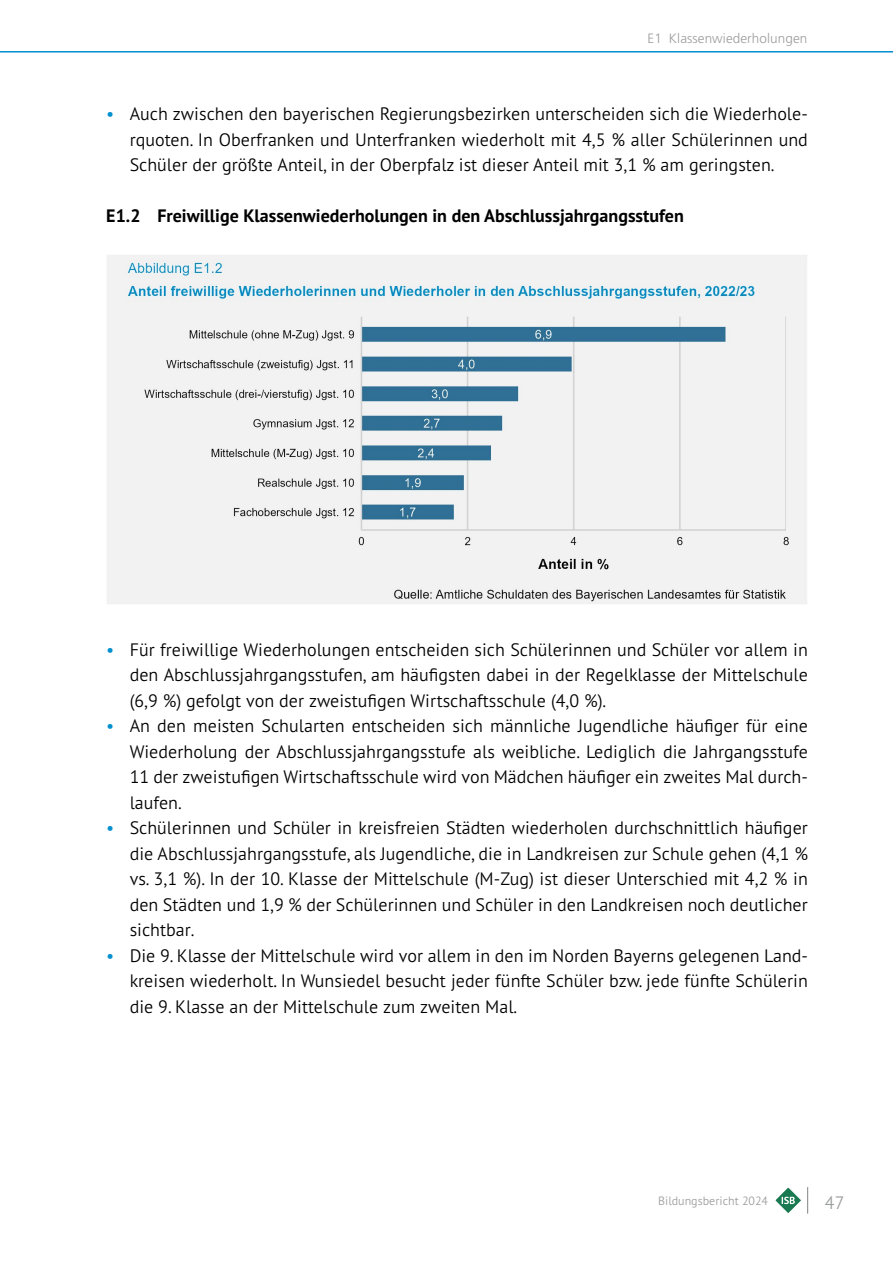
<style>
.page{position:relative;width:893px;height:1263px;background:#fff}
.page>*{position:absolute;margin:0;border:0;box-sizing:border-box;transform-origin:0 0}
.t1{font:300 18px/25.5px "PT Sans Pro";color:#000;text-align:justify}
.Teaser_3{font:700 18px "PT Sans Pro";color:#000}
.t2{font:300 18px "PT Sans Pro";color:#9c9d9d}
.t3{font:300 13.5px "Frutiger LT Std";letter-spacing:.005em;color:#9c9d9d}
.t4{font:300 12px "PT Sans Pro";color:#9c9d9d}
.s1{color:#008fcf}
</style>
<div class="page">
<hr style="left:0;top:51px;width:893px;height:2px;background:#008fcf">
<svg style="left:775px;top:1187px;width:33px;height:27px"></svg>
<img style="left:107px;top:255px;width:700px;height:349px">
<p class="t3" style="left:648px;top:31px;width:161px">E1 Klassenwiederholungen</p>
<p class="t1" style="left:130px;top:101px;width:680px;text-indent:-23px"><span class="s1">•</span> Auch zwischen den bayerischen Regierungsbezirken unterscheiden sich die Wiederhole&shy;rquoten. In Oberfranken und Unterfranken wiederholt mit 4,5 % aller Schülerinnen und Schüler der größte Anteil, in der Oberpfalz ist dieser Anteil mit 3,1 % am geringsten.</p>
<p class="Teaser_3" style="left:106px;top:204px;width:579px">E1.2 Freiwillige Klassenwiederholungen in den Abschlussjahrgangsstufen</p>
<p class="t1" style="left:130px;top:636px;width:680px;text-indent:-23px"><span class="s1">•</span> Für freiwillige Wiederholungen entscheiden sich Schülerinnen und Schüler vor allem in den Abschlussjahrgangsstufen, am häufigsten dabei in der Regelklasse der Mittelschule (6,9 %) gefolgt von der zweistufigen Wirtschaftsschule (4,0 %).</p>
<p class="t1" style="left:130px;top:713px;width:680px;text-indent:-23px"><span class="s1">•</span> An den meisten Schularten entscheiden sich männliche Jugendliche häufiger für eine Wiederholung der Abschlussjahrgangsstufe als weibliche. Lediglich die Jahrgangsstufe 11 der zweistufigen Wirtschaftsschule wird von Mädchen häufiger ein zweites Mal durch&shy;laufen.</p>
<p class="t1" style="left:130px;top:815px;width:680px;text-indent:-23px"><span class="s1">•</span> Schülerinnen und Schüler in kreisfreien Städten wiederholen durchschnittlich häufiger die Abschlussjahrgangsstufe, als Jugendliche, die in Landkreisen zur Schule gehen (4,1 % vs. 3,1 %). In der 10. Klasse der Mittelschule (M-Zug) ist dieser Unterschied mit 4,2 % in den Städten und 1,9 % der Schülerinnen und Schüler in den Landkreisen noch deutlicher sichtbar.</p>
<p class="t1" style="left:130px;top:942px;width:680px;text-indent:-23px"><span class="s1">•</span> Die 9. Klasse der Mittelschule wird vor allem in den im Norden Bayerns gelegenen Land&shy;kreisen wiederholt. In Wunsiedel besucht jeder fünfte Schüler bzw. jede fünfte Schülerin die 9. Klasse an der Mittelschule zum zweiten Mal.</p>
<p class="t4" style="left:658px;top:1193px;width:111px">Bildungsbericht 2024</p>
<p class="t2" style="left:825px;top:1191px;width:21px">47</p>
</div>
